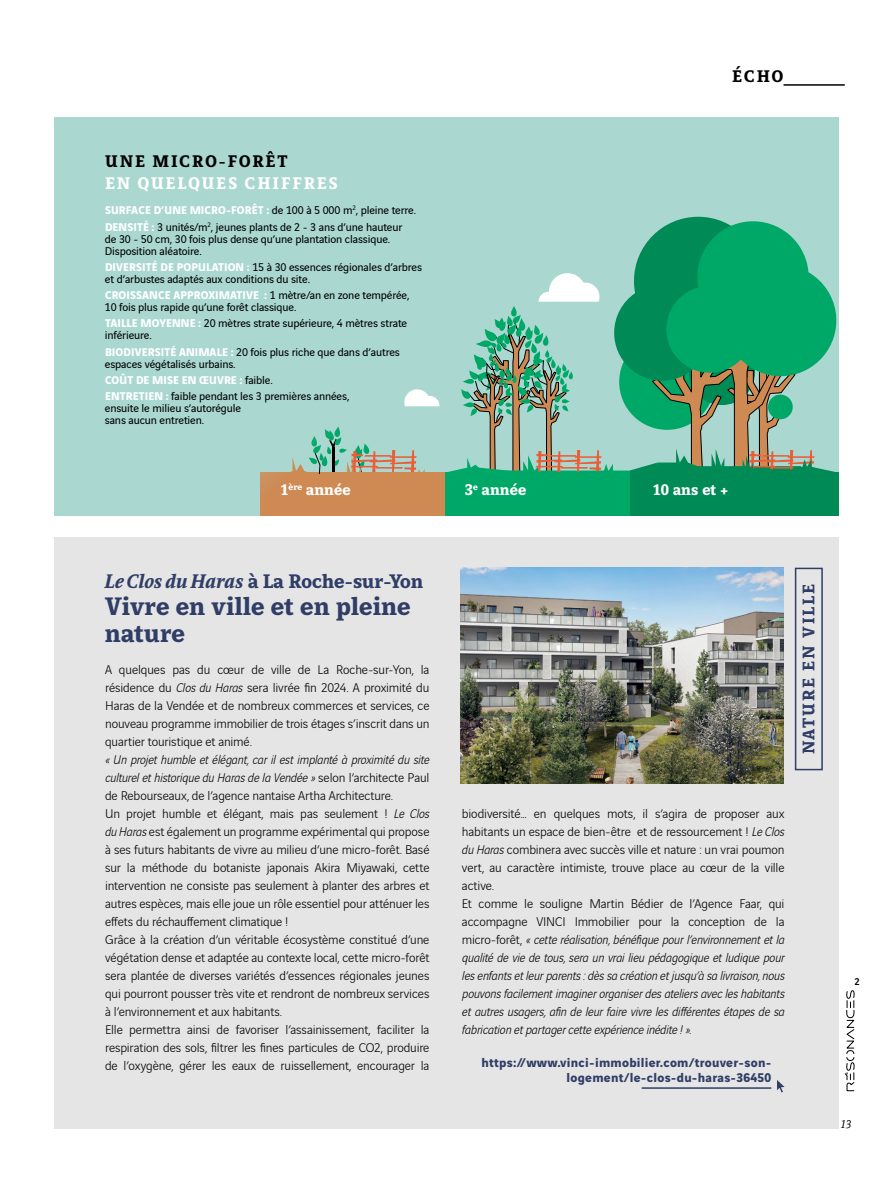
<style>
.page{position:relative;width:893px;height:1191px;background:#fff}
.page>*{position:absolute;margin:0;border:0;box-sizing:border-box;transform-origin:0 0}
.t1{font:700 27px/27px "Vinci Serif";color:#303e67}
.t2{font:700 21px "Vinci Serif";letter-spacing:-.01em;color:#303e67}
.t3{font:700 18px "Vinci Serif";letter-spacing:.1em;color:#000}
.t4{font:700 18px "Vinci Serif";letter-spacing:.1em;color:#fff}
.t5{font:700 18px "Vinci Serif";letter-spacing:.1em;color:#303e67}
.t6{font:700 16.5px "Vinci Serif";color:#fff}
.t7{font:300 13.5px/18px "Vinci Sans";letter-spacing:-.01em;color:#000;text-align:justify}
.t8{font:italic 300 13.5px/18px "Vinci Sans";letter-spacing:-.01em;color:#000}
.t9{font:700 13.5px/15px "Vinci Sans";letter-spacing:.02em;color:#303e67;text-align:right}
.t10{font:12px/12px "Vinci Sans";letter-spacing:-.01em;color:#000}
.t11{font:italic 12px "Vinci Serif";color:#000}
.t12{font:500 10.5px "Vinci Sans";color:#000}
.s1{font-weight:700;color:#fff}
.s2{font-style:italic}
.s3{font-style:normal}
</style>
<div class="page">
<div style="left:54px;top:118px;width:785px;height:405px;background:#aad8d0"></div>
<div style="left:54px;top:536px;width:785px;height:593px;background:#e5e5e5"></div>
<hr style="left:783px;top:84px;width:62px;height:2px;background:#000">
<svg style="left:844px;top:990px;width:11px;height:101px"></svg>
<img style="left:461px;top:567px;width:322px;height:216px">
<div style="left:795px;top:567px;width:28px;height:203px;border:2px solid #303e67"></div>
<hr style="left:642px;top:1087px;width:129px;height:1px;background:#303e67">
<svg style="left:777px;top:1080px;width:8px;height:12px"></svg>
<div style="left:260px;top:473px;width:185px;height:50px;background:#cf8a54"></div>
<svg style="left:274px;top:216px;width:565px;height:300px"></svg>
<div style="left:17px;top:516px;width:864px;height:20px;background:#fff"></div>
<h3 class="t3" style="left:105px;top:148px;width:184px">UNE MICRO-FORÊT</h3>
<h3 class="t4" style="left:105px;top:170px;width:234px">EN QUELQUES CHIFFRES</h3>
<p class="t10" style="left:105px;top:201px;width:313px;line-height:16.2px"><span class="s1">SURFACE D’UNE MICRO-FORÊT :</span> de 100 à 5 000 m<sup>2</sup>, pleine terre.<br><span class="s1">DENSITÉ :</span> 3 unités/m<sup>2</sup>, jeunes plants de 2 - 3 ans d’une hauteur</p>
<p class="t10" style="left:105px;top:232px;width:287px">de 30 - 50 cm, 30 fois plus dense qu’une plantation classique.<br>Disposition aléatoire.</p>
<p class="t10" style="left:105px;top:260px;width:319px"><span class="s1">DIVERSITÉ DE POPULATION :</span> 15 à 30 essences régionales d’arbres et d’arbustes adaptés aux conditions du site.</p>
<p class="t10" style="left:105px;top:288px;width:306px"><span class="s1">CROISSANCE APPROXIMATIVE :</span> 1 mètre/an en zone tempérée,<br>10 fois plus rapide qu’une forêt classique.</p>
<p class="t10" style="left:105px;top:316px;width:304px"><span class="s1">TAILLE MOYENNE :</span> 20 mètres strate supérieure, 4 mètres strate inférieure.</p>
<p class="t10" style="left:105px;top:344px;width:296px"><span class="s1">BIODIVERSITÉ ANIMALE :</span> 20 fois plus riche que dans d’autres espaces végétalisés urbains.</p>
<p class="t10" style="left:105px;top:371px;width:246px;line-height:16.2px"><span class="s1">COÛT DE MISE EN ŒUVRE :</span> faible.<br><span class="s1">ENTRETIEN :</span> faible pendant les 3 premières années,</p>
<p class="t10" style="left:105px;top:401px;width:138px">ensuite le milieu s’autorégule sans aucun entretien.</p>
<h3 class="t3" style="left:732px;top:63px;width:53px">ÉCHO</h3>
<p class="t6" style="left:280px;top:478px;width:72px">1<sup>ère</sup> année</p>
<p class="t6" style="left:465px;top:478px;width:63px">3<sup>e</sup> année</p>
<p class="t6" style="left:653px;top:478px;width:77px">10 ans et +</p>
<h2 class="t2" style="left:105px;top:566px;width:320px"><span class="s2">Le Clos du Haras</span> à La Roche-sur-Yon</h2>
<h1 class="t1" style="left:105px;top:591px;width:307px">Vivre en ville et en pleine nature</h1>
<p class="t7" style="left:105px;top:659px;width:326px">A quelques pas du cœur de ville de La Roche-sur-Yon, la résidence du <span class="s2">Clos du Haras</span> sera livrée fin 2024. A proximité du Haras de la Vendée et de nombreux commerces et services, ce nouveau programme immobilier de trois étages s’inscrit dans un quartier touristique et animé.</p>
<p class="t7" style="left:105px;top:749px;width:326px;text-align:left"><span class="s2">« Un projet humble et élégant, car il est implanté à proximité du site culturel et historique du Haras de la Vendée »</span> selon l’architecte Paul de Rebourseaux, de l’agence nantaise Artha Architecture.<br>Un projet humble et élégant, mais pas seulement ! <span class="s2">Le Clos du Haras</span> est également un programme expérimental qui propose à ses futurs habitants de vivre au milieu d’une micro-forêt. Basé sur la méthode du botaniste japonais Akira Miyawaki, cette intervention ne consiste pas seulement à planter des arbres et autres espèces, mais elle joue un rôle essentiel pour atténuer les effets du réchauffement climatique !<br>Grâce à la création d’un véritable écosystème constitué d’une végétation dense et adaptée au contexte local, cette micro-forêt sera plantée de diverses variétés d’essences régionales jeunes qui pourront pousser très vite et rendront de nombreux services à l’environnement et aux habitants.<br>Elle permettra ainsi de favoriser l’assainissement, faciliter la respiration des sols, filtrer les fines particules de CO2, produire de l’oxygène, gérer les eaux de ruissellement, encourager la</p>
<h3 class="t5" style="left:795px;top:754px;width:172px;rotate:-90deg">NATURE EN VILLE</h3>
<p class="t8" style="left:462px;top:804px;width:324px"><span class="s3">biodiversité… en quelques mots, il s’agira de proposer aux habitants un espace de bien-être et de ressourcement !</span> Le Clos du Haras <span class="s3">combinera avec succès ville et nature : un vrai poumon vert, au caractère intimiste, trouve place au cœur de la ville active.<br>Et comme le souligne Martin Bédier de l’Agence Faar, qui accompagne VINCI Immobilier pour la conception de la micro-forêt,</span> « cette réalisation, bénéfique pour l’environnement et la qualité de vie de tous, sera un vrai lieu pédagogique et ludique pour les enfants et leur parents : dès sa création et jusqu’à sa livraison, nous pouvons facilement imaginer organiser des ateliers avec les habitants et autres usagers, afin de leur faire vivre les différentes étapes de sa fabrication et partager cette expérience inédite ! ».</p>
<p class="t9" style="left:481px;top:1053px;width:291px">https://www.vinci-immobilier.com/trouver-son&shy;logement/le-clos-du-haras-36450</p>
<p class="t12" style="left:854px;top:973px;width:7px">2</p>
<p class="t11" style="left:840px;top:1116px;width:13px">13</p>
</div>
